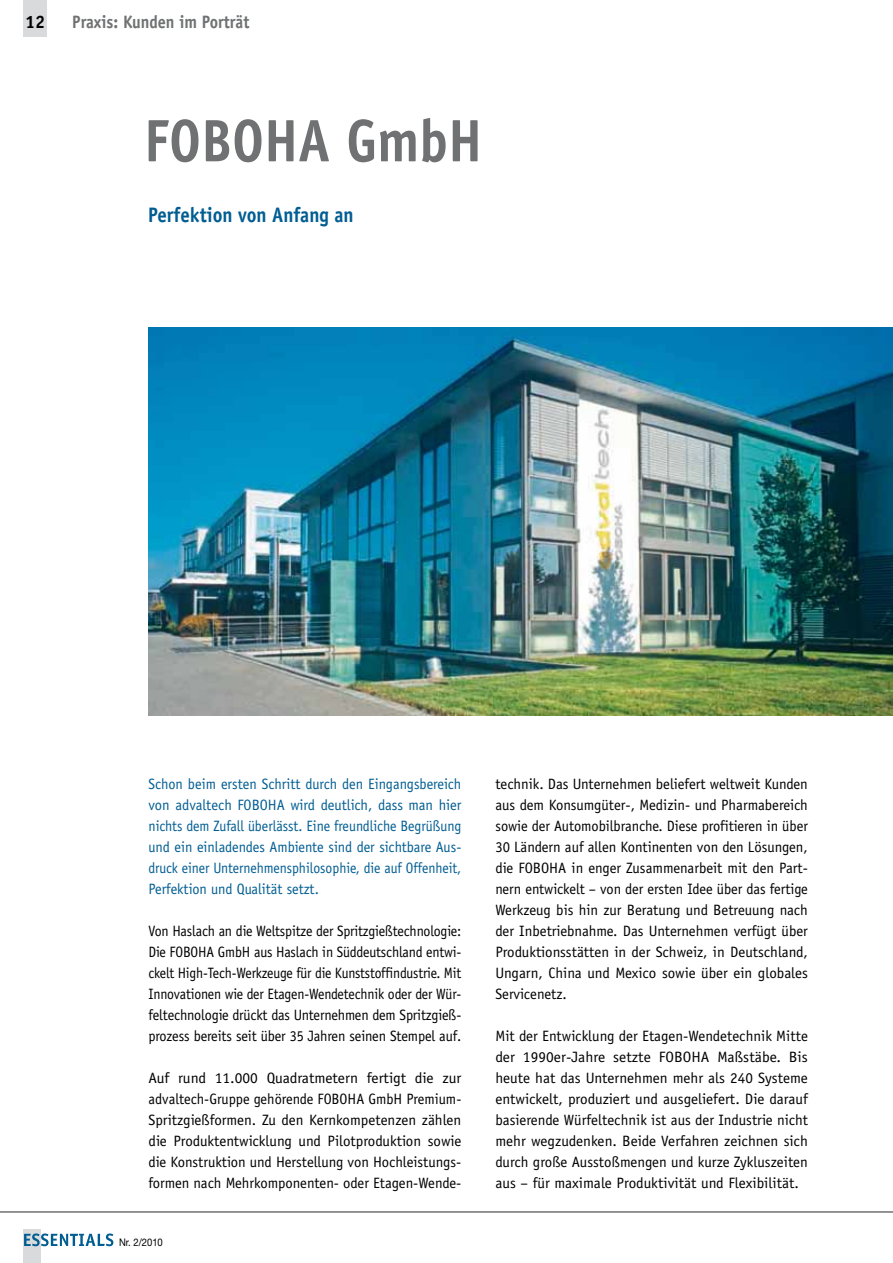
<style>
.page{position:relative;width:893px;height:1263px;background:#fff}
.page>*{position:absolute;margin:0;border:0;box-sizing:border-box;transform-origin:0 0}
.t1{font:700 60px "Officina Sans";color:#707172;scale:.9 1}
.t2{font:700 21px "Officina Sans";color:#005d92;scale:.9 1}
.t3{font:700 18px "Officina Sans";color:#707172;scale:.9 1}
.t4{font:700 18px "Officina Sans";color:#000}
.t5{font:15px/21px "Officina Sans";color:#000;text-align:justify}
.t6{font:15px/21px "Officina Sans";color:#000;text-align:justify;scale:.93 1}
.t7{font:15px/21px "Officina Sans";color:#005d92;text-align:justify;scale:.95 1}
.t8{font:10.5px "Helvetica Neue";color:#000;scale:.9 1}
</style>
<div class="page">
<div style="left:23px;top:1229px;width:17px;height:34px;background:#d9dadb"></div>
<svg style="left:24px;top:1233px;width:89px;height:13px"></svg>
<div style="left:23px;top:0;width:24px;height:36px;background:#d9dadb"></div>
<hr style="left:0;top:1211px;width:893px;height:1px;background:#707172">
<img style="left:149px;top:327px;width:744px;height:389px">
<p class="t4" style="left:25px;top:11px;width:22px">12</p>
<p class="t3" style="left:72px;top:11px;width:198px">Praxis: Kunden im Porträt</p>
<h1 class="t1" style="left:144px;top:103px;width:377px">FOBOHA GmbH</h1>
<h2 class="t2" style="left:148px;top:202px;width:230px">Perfektion von Anfang an</h2>
<p class="t7" style="left:148px;top:773px;width:331px">Schon beim ersten Schritt durch den Eingangsbereich von advaltech FOBOHA wird deutlich, dass man hier nichts dem Zufall überlässt. Eine freundliche Begrüßung und ein einladendes Ambiente sind der sichtbare Aus&shy;druck einer Unternehmensphilosophie, die auf Offenheit, Perfektion und Qualität setzt.</p>
<p class="t6" style="left:148px;top:920px;width:338px">Von Haslach an die Weltspitze der Spritzgießtechnologie:<br>Die FOBOHA GmbH aus Haslach in Süddeutschland entwi&shy;ckelt High-Tech-Werkzeuge für die Kunststoffindustrie. Mit Innovationen wie der Etagen-Wendetechnik oder der Wür&shy;feltechnologie drückt das Unternehmen dem Spritzgieß&shy;prozess bereits seit über 35 Jahren seinen Stempel auf.</p>
<p class="t5" style="left:148px;top:1067px;width:314px">Auf rund 11.000 Quadratmetern fertigt die zur advaltech-Gruppe gehörende FOBOHA GmbH Premium-Spritzgießformen. Zu den Kernkompetenzen zählen die Produktentwicklung und Pilotproduktion sowie die Konstruktion und Herstellung von Hochleistungs&shy;formen nach Mehrkomponenten- oder Etagen-Wende-</p>
<p class="t8" style="left:119px;top:1236px;width:50px">Nr. 2/2010</p>
<p class="t5" style="left:495px;top:773px;width:314px">technik. Das Unternehmen beliefert weltweit Kunden aus dem Konsumgüter-, Medizin- und Pharmabereich sowie der Automobilbranche. Diese profitieren in über 30 Ländern auf allen Kontinenten von den Lösungen, die FOBOHA in enger Zusammenarbeit mit den Part&shy;nern entwickelt – von der ersten Idee über das fertige Werkzeug bis hin zur Beratung und Betreuung nach der Inbetriebnahme. Das Unternehmen verfügt über Produktionsstätten in der Schweiz, in Deutschland, Ungarn, China und Mexico sowie über ein globales Servicenetz.</p>
<p class="t5" style="left:495px;top:1025px;width:314px">Mit der Entwicklung der Etagen-Wendetechnik Mitte der 1990er-Jahre setzte FOBOHA Maßstäbe. Bis heute hat das Unternehmen mehr als 240 Systeme entwickelt, produziert und ausgeliefert. Die darauf basierende Würfeltechnik ist aus der Industrie nicht mehr wegzudenken. Beide Verfahren zeichnen sich durch große Ausstoßmengen und kurze Zykluszeiten aus – für maximale Produktivität und Flexibilität.</p>
</div>
